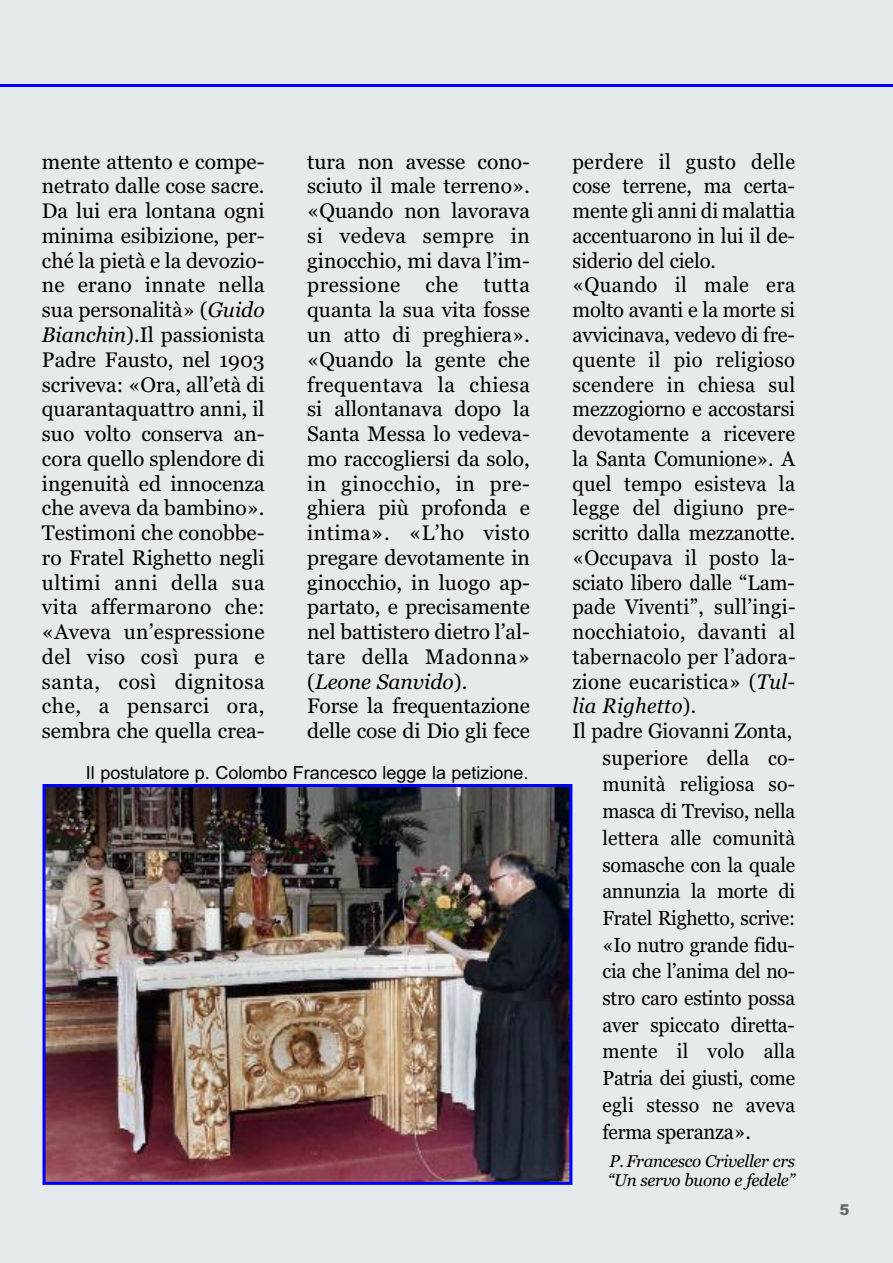
<style>
.page{position:relative;width:893px;height:1263px;background:#e5ebec}
.page>*{position:absolute;margin:0;border:0;box-sizing:border-box;transform-origin:0 0}
.t1{font:21px/24.8px "Georgia";color:#000;text-align:justify}
.t2{font:21px/24.8px "Georgia";color:#000;scale:.96 1}
.t3{font:20.25px/26.7px "Georgia";letter-spacing:.01em;color:#000;text-align:justify;scale:.96 1}
.t4{font:18px "Arial";color:#000}
.t5{font:italic 16.95px/19.5px "Georgia";letter-spacing:-.02em;color:#000}
.t6{font:900 15px "Arial";color:#666}
.s1{font-style:italic}
.s2{font-size:21px}
.s3{font-size:20.25px}
</style>
<div class="page">
<hr style="left:0;top:84px;width:893px;height:3px;background:#00f">
<img style="left:47px;top:788px;width:521px;height:393px">
<div style="left:43px;top:784px;width:529px;height:401px;border:3px solid #00f"></div>
<p class="t1" style="left:42px;top:149px;width:224px">mente attento e compe&shy;netrato dalle cose sacre.<br>Da lui era lontana ogni minima esibizione, per&shy;ché la pietà e la devozio&shy;ne erano innate nella sua personalità» (<span class="s1">Guido Bianchin</span>).Il passionista Padre Fausto, nel 1903 scriveva: «Ora, all’età di quarantaquattro anni, il suo volto conserva an&shy;cora quello splendore di ingenuità ed innocenza che aveva da bambino».<br>Testimoni che conobbe&shy;ro Fratel Righetto negli ultimi anni della sua vita affermarono che: «Aveva un’espressione del viso così pura e santa, così dignitosa che, a pensarci ora, sembra che quella crea-</p>
<p class="t1" style="left:307px;top:149px;width:224px;text-align:left">tura non avesse cono&shy;sciuto il male terreno». «Quando non lavorava si vedeva sempre in ginocchio, mi dava l’im&shy;pressione che tutta quanta la sua vita fosse un atto di preghiera». «Quando la gente che frequentava la chiesa si allontanava dopo la<br>Santa Messa lo vedeva&shy;mo raccogliersi da solo, in ginocchio, in pre&shy;ghiera più profonda e intima». «L’ho visto pregare devotamente in ginocchio, in luogo ap&shy;partato, e precisamente nel battistero dietro l’al&shy;tare della Madonna» (<span class="s1">Leone Sanvido</span>).<br>Forse la frequentazione delle cose di Dio gli fece</p>
<p class="t2" style="left:572px;top:149px;width:234px">perdere il gusto delle cose terrene, ma certa&shy;mente gli anni di malattia accentuarono in lui il de&shy;siderio del cielo. «Quando il male era molto avanti e la morte si avvicinava, vedevo di fre&shy;quente il pio religioso scendere in chiesa sul mezzogiorno e accostarsi devotamente a ricevere la Santa Comunione». A quel tempo esisteva la legge del digiuno pre&shy;scritto dalla mezzanotte. «Occupava il posto la&shy;sciato libero dalle “Lam&shy;pade Viventi”, sull’ingi&shy;nocchiatoio, davanti al tabernacolo per l’adora&shy;zione eucaristica» (<span class="s1">Tul&shy;lia Righetto</span>).<br>Il padre Giovanni Zonta,</p>
<p class="t3" style="left:602px;top:744px;width:202px"><span class="s2">super</span>iore della co&shy;munità religiosa so&shy;masca di Treviso, nella lettera alle comunità somasche con la quale annunzia la morte di Fratel Righetto, scrive: «Io nutro grande fidu&shy;cia che l’anima del no&shy;stro caro estinto possa aver spiccato diretta&shy;mente il volo alla Patria dei giusti, come egli stesso ne aveva</p>
<p class="t2" style="left:602px;top:1119px;width:156px"><span class="s3">ferma s</span>peranza».</p>
<p class="t5" style="left:608px;top:1151px;width:189px">P. Francesco Criveller crs “Un servo buono e fedele”</p>
<p class="t4" style="left:86px;top:763px;width:444px">Il postulatore p. Colombo Francesco legge la petizione.</p>
<p class="t6" style="left:839px;top:1201px;width:12px">5</p>
</div>
